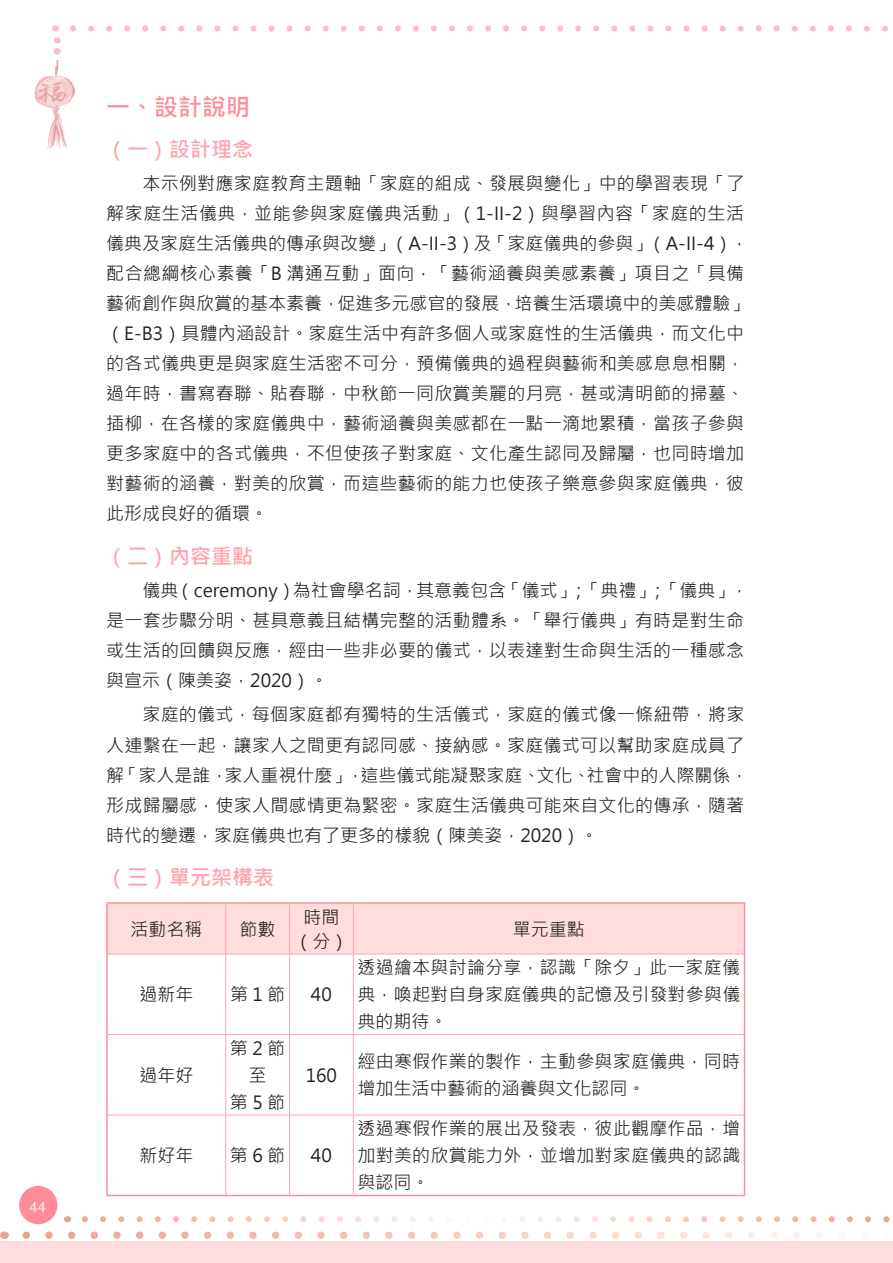
<style>
.page{position:relative;width:893px;height:1263px;background:#fff}
.page>*{position:absolute;margin:0;border:0;box-sizing:border-box;transform-origin:0 0}
.t1{font:700 24px "Microsoft Jheng Hei";color:#ff8c99}
.t2{font:700 21px "Microsoft Jheng Hei";color:#ffa4ad}
.t3{font:18px/30px "Microsoft Jheng Hei";letter-spacing:.015em;color:#231f20}
.t4{font:18px "Adobe Devanagari";color:#fff}
</style>
<div class="page">
<div style="left:19px;top:1186px;width:38px;height:38px;background:#ff8c99;border-radius:50%"></div>
<svg style="left:85px;top:1216px;width:805px;height:6px"></svg>
<svg style="left:0;top:1231px;width:893px;height:11px"></svg>
<svg style="left:73px;top:26px;width:815px;height:6px"></svg>
<svg style="left:54px;top:26px;width:6px;height:28px"></svg>
<img style="left:35px;top:60px;width:40px;height:91px">
<div style="left:0;top:1242px;width:893px;height:21px;background:#ffdddf"></div>
<div style="left:108px;top:904px;width:636px;height:50px;background:#ffdddf"></div>
<hr style="left:225px;top:904px;width:1px;height:50px;background:#ffa4ad">
<hr style="left:289px;top:904px;width:1px;height:50px;background:#ffa4ad">
<hr style="left:353px;top:904px;width:1px;height:50px;background:#ffa4ad">
<hr style="left:108px;top:954px;width:118px;height:1px;background:#ffa4ad">
<hr style="left:226px;top:954px;width:64px;height:1px;background:#ffa4ad">
<hr style="left:225px;top:954px;width:1px;height:80px;background:#ffa4ad">
<hr style="left:290px;top:954px;width:63px;height:1px;background:#ffa4ad">
<hr style="left:289px;top:954px;width:1px;height:80px;background:#ffa4ad">
<hr style="left:353px;top:954px;width:391px;height:1px;background:#ffa4ad">
<hr style="left:353px;top:954px;width:1px;height:80px;background:#ffa4ad">
<hr style="left:108px;top:1034px;width:118px;height:1px;background:#ffa4ad">
<hr style="left:226px;top:1034px;width:64px;height:1px;background:#ffa4ad">
<hr style="left:225px;top:1035px;width:1px;height:80px;background:#ffa4ad">
<hr style="left:290px;top:1034px;width:63px;height:1px;background:#ffa4ad">
<hr style="left:289px;top:1035px;width:1px;height:80px;background:#ffa4ad">
<hr style="left:353px;top:1034px;width:391px;height:1px;background:#ffa4ad">
<hr style="left:353px;top:1035px;width:1px;height:80px;background:#ffa4ad">
<hr style="left:108px;top:1115px;width:118px;height:1px;background:#ffa4ad">
<hr style="left:226px;top:1115px;width:64px;height:1px;background:#ffa4ad">
<hr style="left:225px;top:1115px;width:1px;height:80px;background:#ffa4ad">
<hr style="left:290px;top:1115px;width:63px;height:1px;background:#ffa4ad">
<hr style="left:289px;top:1115px;width:1px;height:80px;background:#ffa4ad">
<hr style="left:353px;top:1115px;width:391px;height:1px;background:#ffa4ad">
<hr style="left:353px;top:1115px;width:1px;height:80px;background:#ffa4ad">
<hr style="left:106px;top:902px;width:120px;height:2px;background:#ff8c99">
<hr style="left:106px;top:904px;width:2px;height:50px;background:#ff8c99">
<hr style="left:226px;top:902px;width:64px;height:2px;background:#ff8c99">
<hr style="left:290px;top:902px;width:63px;height:2px;background:#ff8c99">
<hr style="left:353px;top:902px;width:392px;height:2px;background:#ff8c99">
<hr style="left:744px;top:904px;width:1px;height:50px;background:#ff8c99">
<hr style="left:106px;top:954px;width:2px;height:80px;background:#ff8c99">
<hr style="left:744px;top:954px;width:1px;height:80px;background:#ff8c99">
<hr style="left:106px;top:1034px;width:2px;height:81px;background:#ff8c99">
<hr style="left:744px;top:1034px;width:1px;height:81px;background:#ff8c99">
<hr style="left:106px;top:1115px;width:2px;height:80px;background:#ff8c99">
<hr style="left:744px;top:1115px;width:1px;height:80px;background:#ff8c99">
<hr style="left:106px;top:1195px;width:120px;height:1px;background:#ff8c99">
<hr style="left:226px;top:1195px;width:64px;height:1px;background:#ff8c99">
<hr style="left:290px;top:1195px;width:63px;height:1px;background:#ff8c99">
<hr style="left:353px;top:1195px;width:392px;height:1px;background:#ff8c99">
<p class="t4" style="left:30px;top:1195px;width:18px">44</p>
<h1 class="t1" style="left:106px;top:92px;width:145px">一、設計說明</h1>
<p class="t2" style="left:106px;top:136px;width:148px">（一）設計理念</p>
<p class="t3" style="left:106px;top:169px;width:644px;text-indent:36px">本示例對應家庭教育主題軸「家庭的組成、發展與變化」中的學習表現「了解家庭生活儀典，並能參與家庭儀典活動」（1-II-2）與學習內容「家庭的生活儀典及家庭生活儀典的傳承與改變」（A-II-3）及「家庭儀典的參與」（A-II-4），配合總綱核心素養「B 溝通互動」面向，「藝術涵養與美感素養」項目之「具備藝術創作與欣賞的基本素養，促進多元感官的發展，培養生活環境中的美感體驗」（E-B3）具體內涵設計。家庭生活中有許多個人或家庭性的生活儀典，而文化中的各式儀典更是與家庭生活密不可分，預備儀典的過程與藝術和美感息息相關，過年時，書寫春聯、貼春聯，中秋節一同欣賞美麗的月亮，甚或清明節的掃墓、插柳，在各樣的家庭儀典中，藝術涵養與美感都在一點一滴地累積，當孩子參與更多家庭中的各式儀典，不但使孩子對家庭、文化產生認同及歸屬，也同時增加對藝術的涵養，對美的欣賞，而這些藝術的能力也使孩子樂意參與家庭儀典，彼此形成良好的循環。</p>
<p class="t2" style="left:106px;top:543px;width:148px">（二）內容重點</p>
<p class="t3" style="left:106px;top:576px;width:644px;text-indent:36px">儀典（ceremony）為社會學名詞，其意義包含「儀式」；「典禮」；「儀典」，是一套步驟分明、甚具意義且結構完整的活動體系。「舉行儀典」有時是對生命或生活的回饋與反應，經由一些非必要的儀式，以表達對生命與生活的一種感念與宣示（陳美姿，2020）。</p>
<p class="t3" style="left:106px;top:700px;width:644px;text-indent:36px">家庭的儀式，每個家庭都有獨特的生活儀式，家庭的儀式像一條紐帶，將家人連繫在一起，讓家人之間更有認同感、接納感。家庭儀式可以幫助家庭成員了解「家人是誰，家人重視什麼」，這些儀式能凝聚家庭、文化、社會中的人際關係，形成歸屬感，使家人間感情更為緊密。家庭生活儀典可能來自文化的傳承，隨著時代的變遷，家庭儀典也有了更多的樣貌（陳美姿，2020）。</p>
<p class="t2" style="left:106px;top:864px;width:169px">（三）單元架構表</p>
<p class="t3" style="left:130px;top:914px;width:73px">活動名稱</p>
<p class="t3" style="left:240px;top:914px;width:37px">節數</p>
<p class="t3" style="left:294px;top:905px;width:55px;line-height:24px;text-align:center">時間（分）</p>
<p class="t3" style="left:513px;top:914px;width:73px">單元重點</p>
<p class="t3" style="left:139px;top:980px;width:55px">過新年</p>
<p class="t3" style="left:230px;top:980px;width:57px">第1節</p>
<p class="t3" style="left:311px;top:980px;width:22px">40</p>
<p class="t3" style="left:139px;top:1060px;width:55px">過年好</p>
<p class="t3" style="left:230px;top:1035px;width:57px;line-height:27px;text-align:center">第2節至第5節</p>
<p class="t3" style="left:306px;top:1060px;width:33px">160</p>
<p class="t3" style="left:139px;top:1141px;width:55px">新好年</p>
<p class="t3" style="left:230px;top:1141px;width:57px">第6節</p>
<p class="t3" style="left:311px;top:1141px;width:22px">40</p>
<p class="t3" style="left:358px;top:954px;width:384px;line-height:27px;text-align:justify">透過繪本與討論分享，認識「除夕」此一家庭儀典，喚起對自身家庭儀典的記憶及引發對參與儀典的期待。</p>
<p class="t3" style="left:358px;top:1048px;width:384px;line-height:27px">經由寒假作業的製作，主動參與家庭儀典，同時增加生活中藝術的涵養與文化認同。</p>
<p class="t3" style="left:357px;top:1115px;width:384px;line-height:27px;text-align:justify">透過寒假作業的展出及發表，彼此觀摩作品，增加對美的欣賞能力外，並增加對家庭儀典的認識與認同。</p>
</div>
